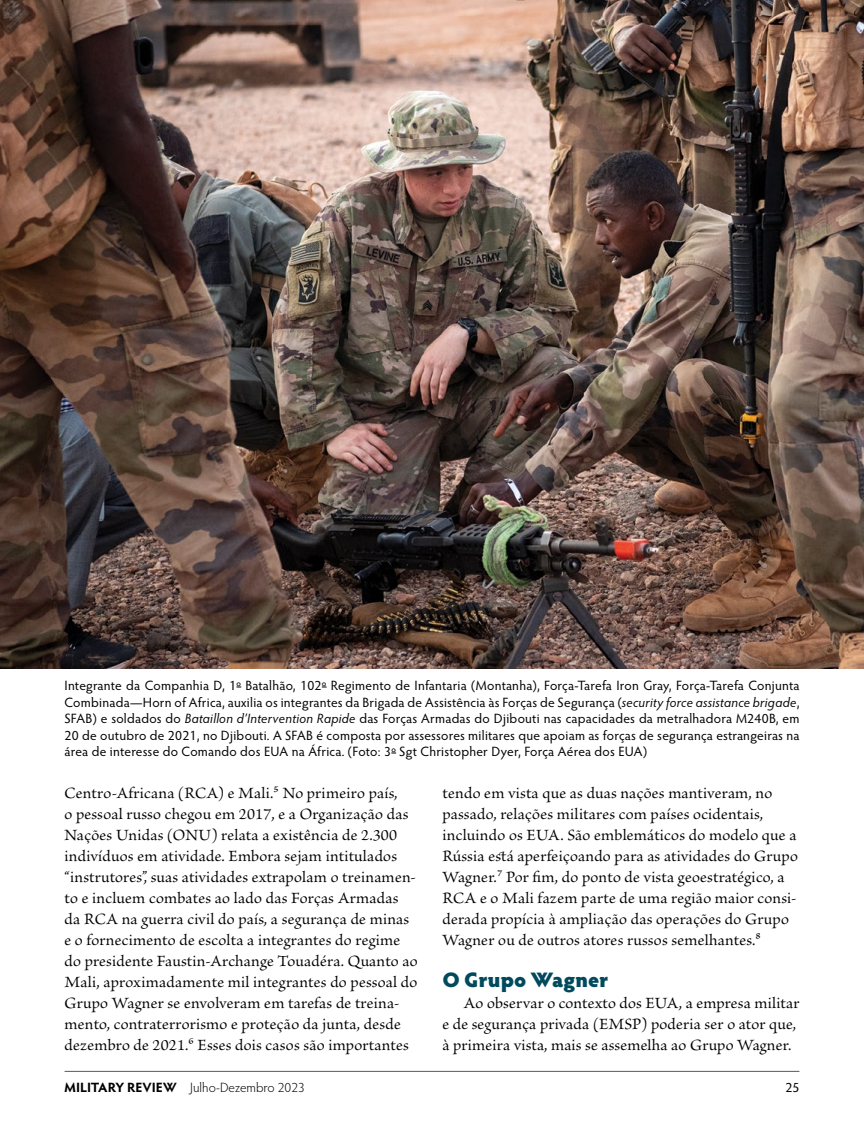
<style>
.page{position:relative;width:864px;height:1134px;background:#fff}
.page>*{position:absolute;margin:0;border:0;box-sizing:border-box;transform-origin:0 0}
.subhead{font:900 21px "Hypatia Sans Pro";color:#004a5d}
.body{font:16.5px/21px "Brioso Pro";letter-spacing:.015em;color:#000}
.cutline{font:13.5px/16.5px "Hypatia Sans Pro";letter-spacing:.015em;color:#000;text-align:justify}
.t1{font:300 13.5px "Hypatia Sans Pro";color:#000}
.s1{font-style:italic}
.s2{font-weight:700}
</style>
<div class="page">
<hr style="left:65px;top:1071px;width:734px;height:1px;background:#58595b">
<img style="left:0;top:0;width:864px;height:668px">
<p class="cutline" style="left:64px;top:677px;width:737px">Integrante da Companhia D, 1º Batalhão, 102º Regimento de Infantaria (Montanha), Força-Tarefa Iron Gray, Força-Tarefa Conjunta Combinada—Horn of Africa, auxilia os integrantes da Brigada de Assistência às Forças de Segurança (<span class="s1">security force assistance brigade</span>, SFAB) e soldados do <span class="s1">Bataillon d’Intervention Rapide</span> das Forças Armadas do Djibouti nas capacidades da metralhadora M240B, em 20 de outubro de 2021, no Djibouti. A SFAB é composta por assessores militares que apoiam as forças de segurança estrangeiras na área de interesse do Comando dos EUA na África. (Foto: 3º Sgt Christopher Dyer, Força Aérea dos EUA)</p>
<p class="body" style="left:64px;top:783px;width:355px">Centro-Africana (RCA) e Mali.5 No primeiro país,<br>o pessoal russo chegou em 2017, e a Organização das Nações Unidas (ONU) relata a existência de 2.300 indivíduos em atividade. Embora sejam intitulados “instrutores”, suas atividades extrapolam o treinamen&shy;to e incluem combates ao lado das Forças Armadas da RCA na guerra civil do país, a segurança de minas e o fornecimento de escolta a integrantes do regime do presidente Faustin-Archange Touadéra. Quanto ao Mali, aproximadamente mil integrantes do pessoal do Grupo Wagner se envolveram em tarefas de treina&shy;mento, contraterrorismo e proteção da junta, desde dezembro de 2021.6 Esses dois casos são importantes</p>
<p class="body" style="left:442px;top:783px;width:357px">tendo em vista que as duas nações mantiveram, no passado, relações militares com países ocidentais, incluindo os EUA. São emblemáticos do modelo que a Rússia está aperfeiçoando para as atividades do Grupo Wagner.7 Por fim, do ponto de vista geoestratégico, a RCA e o Mali fazem parte de uma região maior consi&shy;derada propícia à ampliação das operações do Grupo Wagner ou de outros atores russos semelhantes.8</p>
<h2 class="subhead" style="left:442px;top:964px;width:168px">O Grupo Wagner</h2>
<p class="body" style="left:442px;top:993px;width:358px;text-indent:21px">Ao observar o contexto dos EUA, a empresa militar e de segurança privada (EMSP) poderia ser o ator que, à primeira vista, mais se assemelha ao Grupo Wagner.</p>
<p class="t1" style="left:64px;top:1079px;width:242px"><span class="s2">MILITARY REVIEW</span> Julho-Dezembro 2023</p>
<p class="cutline" style="left:786px;top:1079px;width:15px">25</p>
</div>
